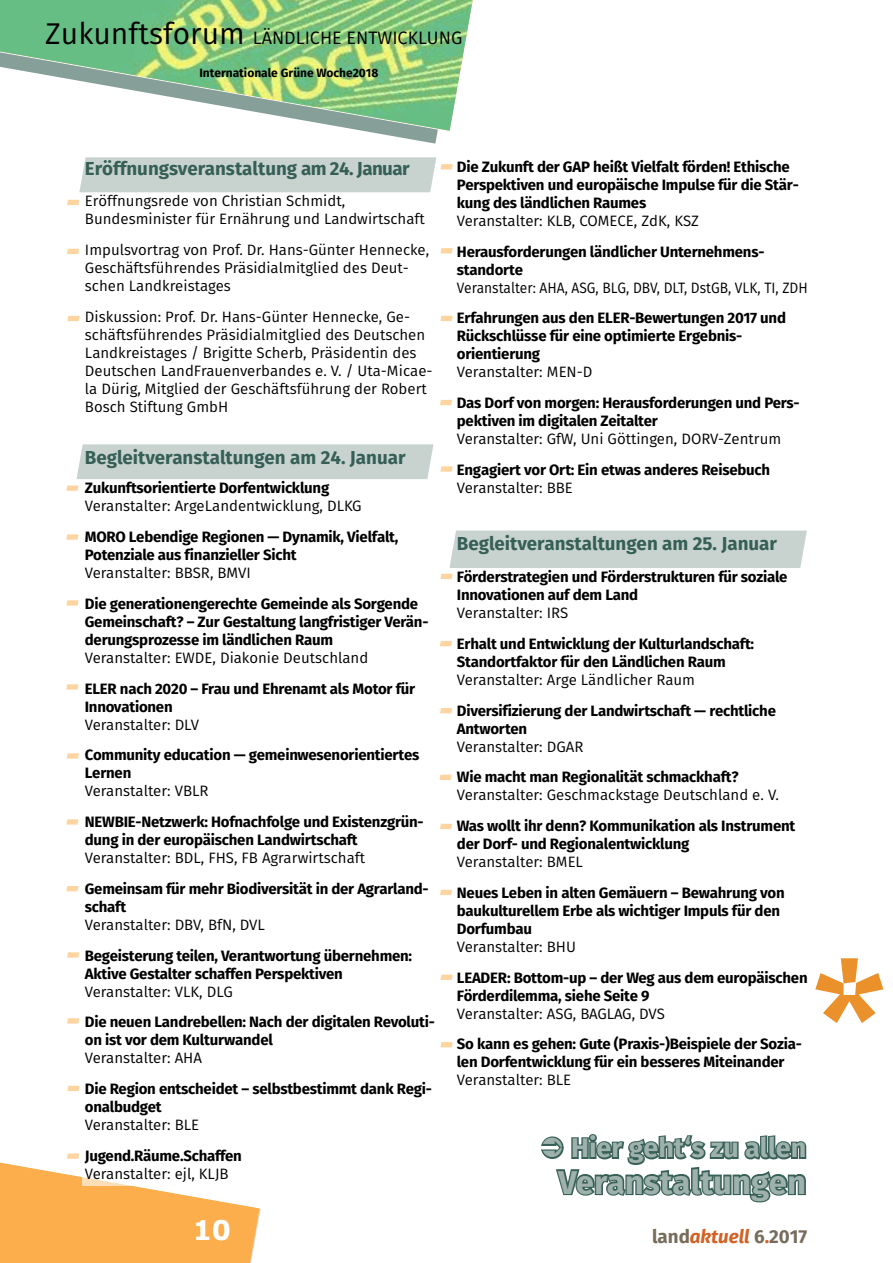
<style>
.page{position:relative;width:893px;height:1263px;background:#fff}
.page>*{position:absolute;margin:0;border:0;box-sizing:border-box;transform-origin:0 0}
.t1{font:700 33px "Fira Sans";color:#9eb1ac}
.t2{font:700 27px "Fira Sans";color:#9eb1ac}
.t3{font:700 27px "Verdana";color:#fff}
.t4{font:700 18.75px "Fira Sans";color:#365f55}
.t5{font:700 18.75px "Fira Sans";color:#776c5c}
.t6{font:18px "Fira Sans";color:#000}
.t7{font:700 15px/18px "Fira Sans";letter-spacing:-.015em;color:#000}
.t8{font:15px/18px "Fira Sans";color:#000}
.t9{font:15px "Fira Sans";color:#000;scale:.92 1}
.t10{font:700 12px "Fira Sans";color:#000}
.s1{font-size:30px}
.s2{font-style:italic;color:#d26123}
.s3{color:#d26123}
</style>
<div class="page">
<svg style="left:364px;top:131px;width:74px;height:13px"></svg>
<img style="left:0;top:0;width:473px;height:131px">
<div style="left:77px;top:444px;width:356px;height:35px;background:#c8d3d0"></div>
<svg style="left:67px;top:316px;width:13px;height:5px"></svg>
<svg style="left:67px;top:753px;width:12px;height:6px"></svg>
<svg style="left:440px;top:824px;width:12px;height:5px"></svg>
<svg style="left:440px;top:708px;width:12px;height:5px"></svg>
<svg style="left:66px;top:684px;width:13px;height:6px"></svg>
<svg style="left:66px;top:600px;width:13px;height:6px"></svg>
<svg style="left:66px;top:485px;width:13px;height:6px"></svg>
<svg style="left:66px;top:534px;width:13px;height:6px"></svg>
<svg style="left:66px;top:819px;width:13px;height:6px"></svg>
<svg style="left:440px;top:1042px;width:13px;height:5px"></svg>
<svg style="left:440px;top:574px;width:13px;height:5px"></svg>
<svg style="left:439px;top:775px;width:13px;height:5px"></svg>
<svg style="left:440px;top:248px;width:13px;height:5px"></svg>
<svg style="left:79px;top:157px;width:374px;height:35px;background:#cbd5d2"></svg>
<svg style="left:0;top:1153px;width:261px;height:110px;background:#fbb963"></svg>
<svg style="left:440px;top:641px;width:12px;height:5px"></svg>
<svg style="left:67px;top:249px;width:12px;height:5px"></svg>
<svg style="left:67px;top:200px;width:12px;height:5px"></svg>
<svg style="left:67px;top:952px;width:12px;height:6px"></svg>
<svg style="left:440px;top:316px;width:13px;height:5px"></svg>
<svg style="left:440px;top:975px;width:13px;height:5px"></svg>
<svg style="left:440px;top:890px;width:12px;height:5px"></svg>
<svg style="left:440px;top:400px;width:12px;height:5px"></svg>
<div style="left:449px;top:530px;width:358px;height:38px;background:#c8d3d0"></div>
<div style="left:82px;top:1106px;width:180px;height:80px;background:#fff"></div>
<svg style="left:66px;top:886px;width:13px;height:5px"></svg>
<svg style="left:67px;top:1018px;width:12px;height:5px"></svg>
<svg style="left:440px;top:466px;width:13px;height:6px"></svg>
<svg style="left:67px;top:1086px;width:13px;height:5px"></svg>
<svg style="left:815px;top:958px;width:68px;height:65px"></svg>
<svg style="left:541px;top:1134px;width:266px;height:69px"></svg>
<p class="t6" style="left:45px;top:24px;width:419px"><span class="s1">Zukunftsforum</span> LÄNDLICHE ENTWICKLUNG</p>
<p class="t10" style="left:199px;top:63px;width:180px">Internationale Grüne Woche2018</p>
<p class="t4" style="left:85px;top:153px;width:326px">Eröffnungsveranstaltung am 24. Januar</p>
<p class="t8" style="left:85px;top:192px;width:341px">Eröffnungsrede von Christian Schmidt,<br>Bundesminister für Ernährung und Landwirtschaft</p>
<p class="t8" style="left:85px;top:241px;width:346px">Impulsvortrag von Prof. Dr. Hans-Günter Hennecke,<br>Geschäftsführendes Präsidialmitglied des Deut&shy;schen Landkreistages</p>
<p class="t8" style="left:85px;top:307px;width:349px">Diskussion: Prof. Dr. Hans-Günter Hennecke, Ge&shy;schäftsführendes Präsidialmitglied des Deutschen Landkreistages / Brigitte Scherb, Präsidentin des Deutschen LandFrauenverbandes e. V. / Uta-Micae&shy;la Dürig, Mitglied der Geschäftsführung der Robert Bosch Stiftung GmbH</p>
<p class="t4" style="left:85px;top:441px;width:322px">Begleitveranstaltungen am 24. Januar</p>
<p class="t7" style="left:85px;top:478px;width:246px">Zukunftsorientierte Dorfentwicklung</p>
<p class="t8" style="left:85px;top:497px;width:278px">Veranstalter: ArgeLandentwicklung, DLKG</p>
<p class="t7" style="left:85px;top:527px;width:315px">MORO Lebendige Regionen — Dynamik, Vielfalt,<br>Potenziale aus finanzieller Sicht</p>
<p class="t8" style="left:85px;top:563px;width:168px">Veranstalter: BBSR, BMVI</p>
<p class="t7" style="left:85px;top:593px;width:345px">Die generationengerechte Gemeinde als Sorgende<br>Gemeinschaft? – Zur Gestaltung langfristiger Verän&shy;derungsprozesse im ländlichen Raum</p>
<p class="t8" style="left:85px;top:648px;width:285px">Veranstalter: EWDE, Diakonie Deutschland</p>
<p class="t7" style="left:85px;top:678px;width:332px">ELER nach 2020 – Frau und Ehrenamt als Motor für<br>Innovationen</p>
<p class="t8" style="left:85px;top:715px;width:116px">Veranstalter: DLV</p>
<p class="t7" style="left:85px;top:745px;width:336px">Community education — gemeinwesenorientiertes<br>Lernen</p>
<p class="t8" style="left:85px;top:782px;width:125px">Veranstalter: VBLR</p>
<p class="t7" style="left:85px;top:812px;width:340px">NEWBIE-Netzwerk: Hofnachfolge und Existenzgrün&shy;dung in der europäischen Landwirtschaft</p>
<p class="t8" style="left:85px;top:848px;width:282px">Veranstalter: BDL, FHS, FB Agrarwirtschaft</p>
<p class="t7" style="left:85px;top:878px;width:345px">Gemeinsam für mehr Biodiversität in der Agrarland&shy;schaft</p>
<p class="t8" style="left:85px;top:915px;width:182px">Veranstalter: DBV, BfN, DVL</p>
<p class="t7" style="left:85px;top:945px;width:329px">Begeisterung teilen, Verantwortung übernehmen:<br>Aktive Gestalter schaffen Perspektiven</p>
<p class="t8" style="left:85px;top:982px;width:150px">Veranstalter: VLK, DLG</p>
<p class="t7" style="left:85px;top:1012px;width:352px">Die neuen Landrebellen: Nach der digitalen Revoluti&shy;on ist vor dem Kulturwandel</p>
<p class="t8" style="left:85px;top:1049px;width:119px">Veranstalter: AHA</p>
<p class="t7" style="left:85px;top:1079px;width:349px">Die Region entscheidet – selbstbestimmt dank Regi&shy;onalbudget</p>
<p class="t8" style="left:85px;top:1115px;width:116px">Veranstalter: BLE</p>
<p class="t7" style="left:85px;top:1145px;width:159px">Jugend.Räume.Schaffen</p>
<p class="t8" style="left:85px;top:1164px;width:145px">Veranstalter: ejl, KLJB</p>
<h2 class="t3" style="left:193px;top:1211px;width:40px">10</h2>
<p class="t7" style="left:457px;top:157px;width:343px">Die Zukunft der GAP heißt Vielfalt förden! Ethische<br>Perspektiven und europäische Impulse für die Stär&shy;kung des ländlichen Raumes</p>
<p class="t8" style="left:457px;top:211px;width:244px">Veranstalter: KLB, COMECE, ZdK, KSZ</p>
<p class="t7" style="left:457px;top:241px;width:309px">Herausforderungen ländlicher Unternehmens&shy;standorte</p>
<p class="t9" style="left:457px;top:276px;width:383px">Veranstalter: AHA, ASG, BLG, DBV, DLT, DstGB, VLK, TI, ZDH</p>
<p class="t7" style="left:457px;top:308px;width:331px">Erfahrungen aus den ELER-Bewertungen 2017 und<br>Rückschlüsse für eine optimierte Ergebnis&shy;orientierung</p>
<p class="t8" style="left:457px;top:363px;width:137px">Veranstalter: MEN-D</p>
<p class="t7" style="left:457px;top:393px;width:344px">Das Dorf von morgen: Herausforderungen und Pers&shy;pektiven im digitalen Zeitalter</p>
<p class="t8" style="left:457px;top:429px;width:326px">Veranstalter: GfW, Uni Göttingen, DORV-Zentrum</p>
<p class="t7" style="left:457px;top:460px;width:315px">Engagiert vor Ort: Ein etwas anderes Reisebuch</p>
<p class="t8" style="left:457px;top:478px;width:118px">Veranstalter: BBE</p>
<p class="t4" style="left:457px;top:528px;width:322px">Begleitveranstaltungen am 25. Januar</p>
<p class="t7" style="left:457px;top:567px;width:332px">Förderstrategien und Förderstrukturen für soziale<br>Innovationen auf dem Land</p>
<p class="t8" style="left:457px;top:603px;width:113px">Veranstalter: IRS</p>
<p class="t7" style="left:457px;top:633px;width:299px">Erhalt und Entwicklung der Kulturlandschaft:<br>Standortfaktor für den Ländlichen Raum</p>
<p class="t8" style="left:457px;top:670px;width:240px">Veranstalter: Arge Ländlicher Raum</p>
<p class="t7" style="left:457px;top:700px;width:321px">Diversifizierung der Landwirtschaft — rechtliche<br>Antworten</p>
<p class="t8" style="left:457px;top:737px;width:128px">Veranstalter: DGAR</p>
<p class="t7" style="left:457px;top:767px;width:283px">Wie macht man Regionalität schmackhaft?</p>
<p class="t8" style="left:457px;top:786px;width:323px">Veranstalter: Geschmackstage Deutschland e. V.</p>
<p class="t7" style="left:457px;top:816px;width:340px">Was wollt ihr denn? Kommunikation als Instrument der Dorf- und Regionalentwicklung</p>
<p class="t8" style="left:457px;top:852px;width:128px">Veranstalter: BMEL</p>
<p class="t7" style="left:457px;top:882px;width:329px">Neues Leben in alten Gemäuern – Bewahrung von baukulturellem Erbe als wichtiger Impuls für den<br>Dorfumbau</p>
<p class="t8" style="left:457px;top:937px;width:121px">Veranstalter: BHU</p>
<p class="t7" style="left:457px;top:967px;width:352px">LEADER: Bottom-up – der Weg aus dem europäischen<br>Förderdilemma, siehe Seite 9</p>
<p class="t8" style="left:457px;top:1004px;width:210px">Veranstalter: ASG, BAGLAG, DVS</p>
<p class="t7" style="left:457px;top:1034px;width:346px">So kann es gehen: Gute (Praxis-)Beispiele der Sozia&shy;len Dorfentwicklung für ein besseres Miteinander</p>
<p class="t8" style="left:457px;top:1071px;width:116px">Veranstalter: BLE</p>
<h2 class="t2" style="left:571px;top:1125px;width:237px">Hier geht‘s zu allen</h2>
<h1 class="t1" style="left:558px;top:1154px;width:249px">Veranstaltungen</h1>
<p class="t5" style="left:652px;top:1220px;width:157px">land<span class="s2">aktuell</span> 6<span class="s3">.</span>2017</p>
</div>
